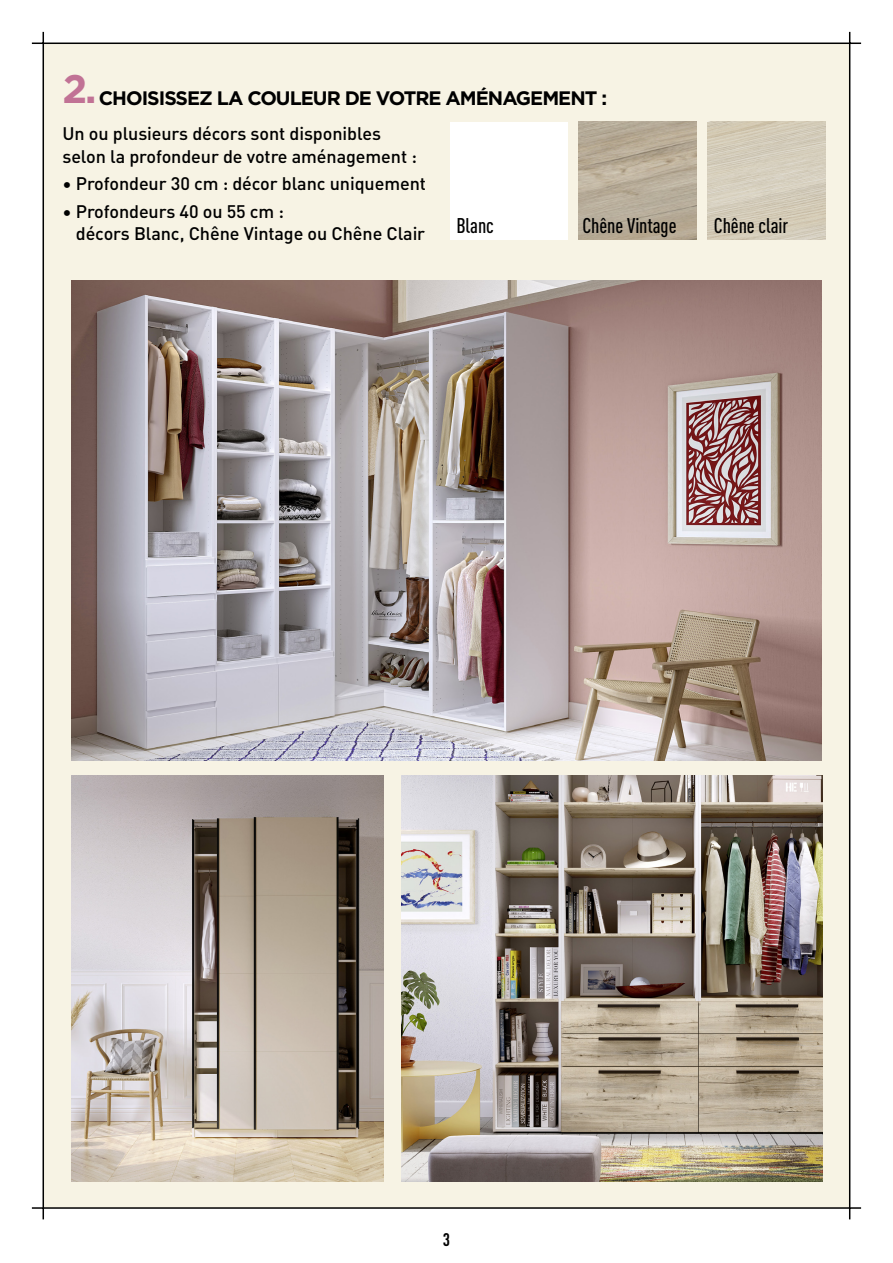
<style>
.page{position:relative;width:893px;height:1263px;background:#fff}
.page>*{position:absolute;margin:0;border:0;box-sizing:border-box;transform-origin:0 0}
.t1{font:500 condensed 21px "DINOT";letter-spacing:-.005em;color:#000}
.t2{font:700 19.5px "Gotham";letter-spacing:-.05em;color:#000}
.t3{font:500 18px/22.5px "DINOT";letter-spacing:-.005em;color:#000}
.t4{font:700 condensed 18px "DINOT";color:#000}
.s1{font-size:39.9px;color:#c17295}
</style>
<div class="page">
<div style="left:42px;top:42px;width:809px;height:1167px;background:#f7f3e4"></div>
<svg style="left:31px;top:31px;width:14px;height:14px"></svg>
<svg style="left:848px;top:31px;width:14px;height:14px"></svg>
<svg style="left:31px;top:1206px;width:14px;height:14px"></svg>
<svg style="left:848px;top:1206px;width:14px;height:14px"></svg>
<div style="left:450px;top:122px;width:118px;height:117px;background:#fff"></div>
<img style="left:578px;top:122px;width:118px;height:117px">
<img style="left:707px;top:122px;width:118px;height:117px">
<img style="left:71px;top:281px;width:750px;height:480px">
<img style="left:71px;top:776px;width:312px;height:406px">
<img style="left:401px;top:776px;width:421px;height:406px">
<p class="t2" style="left:62px;top:85px;width:546px"><span class="s1">2.</span> CHOISISSEZ LA COULEUR DE VOTRE AMÉNAGEMENT :</p>
<p class="t3" style="left:62px;top:121px;width:356px">Un ou plusieurs décors sont disponibles selon la profondeur de votre aménagement :</p>
<p class="t3" style="left:62px;top:171px;width:365px">• Profondeur 30 cm : décor blanc uniquement</p>
<p class="t3" style="left:76px;top:198px;width:351px;text-indent:-13px">• Profondeurs 40 ou 55 cm :<br>décors Blanc, Chêne Vintage ou Chêne Clair</p>
<p class="t1" style="left:456px;top:210px;width:39px">Blanc</p>
<p class="t1" style="left:582px;top:210px;width:96px">Chêne Vintage</p>
<p class="t1" style="left:714px;top:210px;width:76px">Chêne clair</p>
<p class="t4" style="left:443px;top:1226px;width:9px">3</p>
</div>
